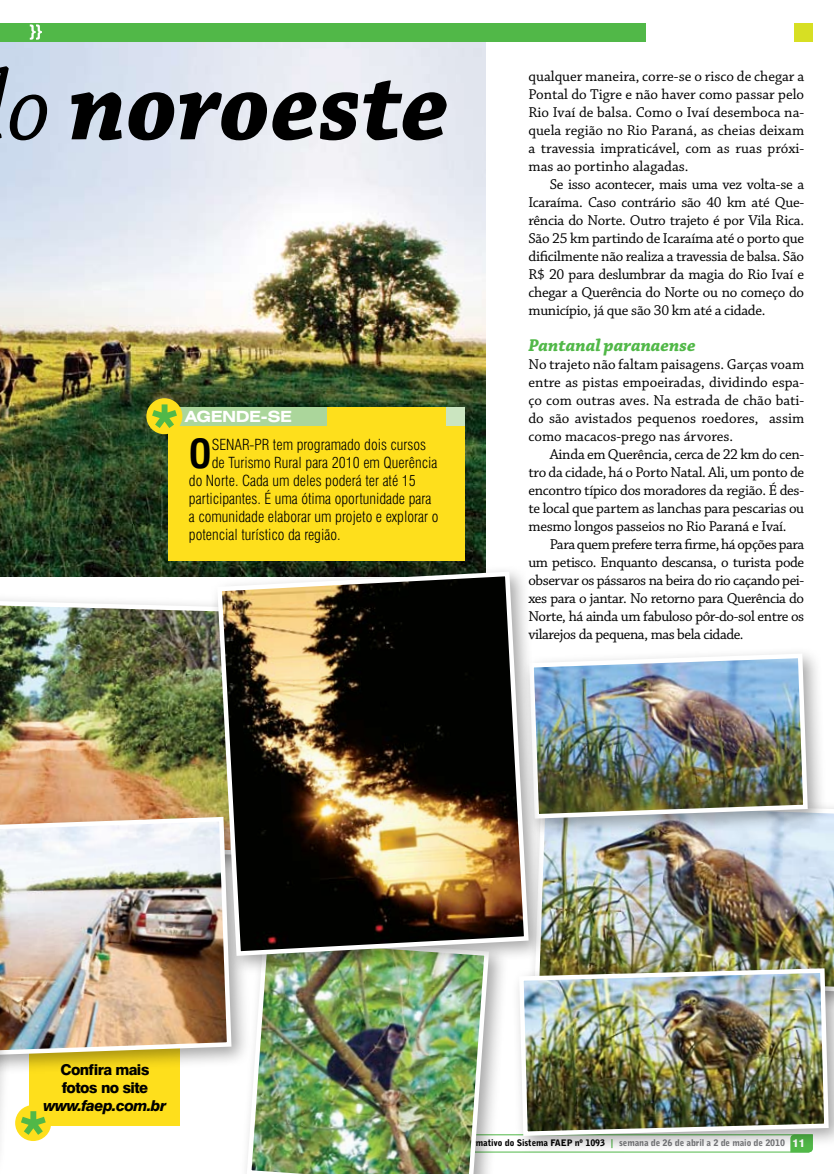
<style>
.page{position:relative;width:834px;height:1174px;background:#fff}
.page>*{position:absolute;margin:0;border:0;box-sizing:border-box;transform-origin:0 0}
.t1{font:italic 700 104.25px "Chaparral Pro";color:#000;scale:.96 1}
.t2{font:700 condensed 39px "Swiss 721 BT";color:#000}
.t3{font:italic 700 18px "Chaparral Pro";color:#51b848}
.t4{font:700 expanded 15.45px "Swiss 721 BT";letter-spacing:-.03em;color:#fff}
.t5{font:15px/18px "Chaparral Pro";letter-spacing:-.02em;color:#000;text-align:justify}
.t6{font:300 condensed 15px "Swiss 721 BT";color:#000}
.t7{font:800 15px/18px "Swiss 721 BT";letter-spacing:-.04em;color:#000}
.t8{font:italic 800 15px "Swiss 721 BT";letter-spacing:-.04em;color:#000}
.t9{font:900 9px "Bell Gothic BT";letter-spacing:-.01em;color:#000}
.s1{font-weight:400}
.s2{font-family:"Bell Centennial BT Bold Listing";font-weight:400;color:#51b848}
.s3{color:#77787b}
.s4{font-family:"Swiss 721 BT";font-weight:800;font-size:11.25px;color:#fff}
</style>
<div class="page">
<div style="left:30px;top:1017px;width:150px;height:108px;background:#fedf1c"></div>
<img style="left:0;top:41px;width:486px;height:535px">
<div style="left:0;top:23px;width:645px;height:18px;background:#51b848"></div>
<div style="left:794px;top:23px;width:18px;height:18px;background:#d7df23"></div>
<svg style="left:30px;top:24px;width:12px;height:16px"></svg>
<img style="left:0;top:599px;width:208px;height:209px">
<div style="left:0;top:808px;width:258px;height:278px;background:#000;opacity:.35"></div>
<img style="left:0;top:814px;width:234px;height:248px">
<div style="left:0;top:954px;width:21px;height:220px;background:#000;opacity:.35"></div>
<img style="left:556px;top:845px;width:277px;height:114px">
<div style="left:520px;top:644px;width:313px;height:201px;background:#000;opacity:.35"></div>
<img style="left:556px;top:651px;width:253px;height:170px">
<div style="left:510px;top:959px;width:323px;height:203px;background:#000;opacity:.35"></div>
<img style="left:516px;top:966px;width:314px;height:172px">
<div style="left:168px;top:407px;width:296px;height:153px;background:#fedf1c"></div>
<div style="left:173px;top:407px;width:153px;height:18px;background:#abd69b"></div>
<div style="left:446px;top:407px;width:18px;height:18px;background:#cbe5c0"></div>
<div style="left:146px;top:398px;width:36px;height:36px;background:#fedf1c;border-radius:50%"></div>
<svg style="left:152px;top:404px;width:25px;height:24px"></svg>
<div style="left:238px;top:927px;width:278px;height:247px;background:#000;opacity:.35"></div>
<img style="left:244px;top:982px;width:247px;height:192px">
<div style="left:208px;top:563px;width:348px;height:419px;background:#000;opacity:.35"></div>
<img style="left:215px;top:569px;width:316px;height:389px">
<div style="left:15px;top:1105px;width:36px;height:36px;background:#fedf1c;border-radius:50%"></div>
<svg style="left:21px;top:1111px;width:25px;height:23px"></svg>
<h1 class="t1" style="left:7px;top:45px;width:461px"><span class="s1">o</span> noroeste</h1>
<p class="t5" style="left:528px;top:68px;width:277px">qualquer maneira, corre-se o risco de chegar a Pontal do Tigre e não haver como passar pelo Rio Ivaí de balsa. Como o Ivaí desemboca na&shy;quela região no Rio Paraná, as cheias deixam a travessia impraticável, com as ruas próxi&shy;mas ao portinho alagadas.</p>
<p class="t5" style="left:528px;top:176px;width:277px;text-indent:21px">Se isso acontecer, mais uma vez volta-se a Icaraíma. Caso contrário são 40 km até Que&shy;rência do Norte. Outro trajeto é por Vila Rica.<br>São 25 km partindo de Icaraíma até o porto que dificilmente não realiza a travessia de balsa. São R$ 20 para deslumbrar da magia do Rio Ivaí e chegar a Querência do Norte ou no começo do município, já que são 30 km até a cidade.</p>
<p class="t3" style="left:528px;top:335px;width:169px">Pantanal paranaense</p>
<p class="t5" style="left:528px;top:356px;width:277px">No trajeto não faltam paisagens. Garças voam entre as pistas empoeiradas, dividindo espa&shy;ço com outras aves. Na estrada de chão bati&shy;do são avistados pequenos roedores, assim como macacos-prego nas árvores.</p>
<p class="t5" style="left:528px;top:446px;width:277px;text-indent:21px">Ainda em Querência, cerca de 22 km do cen&shy;tro da cidade, há o Porto Natal. Ali, um ponto de encontro típico dos moradores da região. É des&shy;te local que partem as lanchas para pescarias ou mesmo longos passeios no Rio Paraná e Ivaí.</p>
<p class="t5" style="left:528px;top:536px;width:277px;text-indent:21px">Para quem prefere terra firme, há opções para um petisco. Enquanto descansa, o turista pode observar os pássaros na beira do rio caçando pei&shy;xes para o jantar. No retorno para Querência do Norte, há ainda um fabuloso pôr-do-sol entre os vilarejos da pequena, mas bela cidade.</p>
<p class="t4" style="left:185px;top:407px;width:108px">AGENDE-SE</p>
<h2 class="t2" style="left:189px;top:430px;width:21px">O</h2>
<p class="t6" style="left:212px;top:436px;width:216px">SENAR-PR tem programado dois cursos</p>
<p class="t6" style="left:212px;top:454px;width:227px">de Turismo Rural para 2010 em Querência</p>
<p class="t6" style="left:189px;top:472px;width:228px">do Norte. Cada um deles poderá ter até 15</p>
<p class="t6" style="left:189px;top:490px;width:244px">participantes. É uma ótima oportunidade para</p>
<p class="t6" style="left:189px;top:508px;width:251px">a comunidade elaborar um projeto e explorar o</p>
<p class="t6" style="left:189px;top:526px;width:153px">potencial turístico da região.</p>
<p class="t7" style="left:60px;top:1060px;width:91px">Confira mais fotos no site</p>
<p class="t8" style="left:43px;top:1096px;width:125px">www.faep.com.br</p>
<p class="t9" style="left:423px;top:1137px;width:383px">Boletim Informativo do Sistema FAEP nº 1093 <span class="s2">|</span> <span class="s3">semana de 26 de abril a 2 de maio de 2010</span> <span class="s4">11</span></p>
</div>
